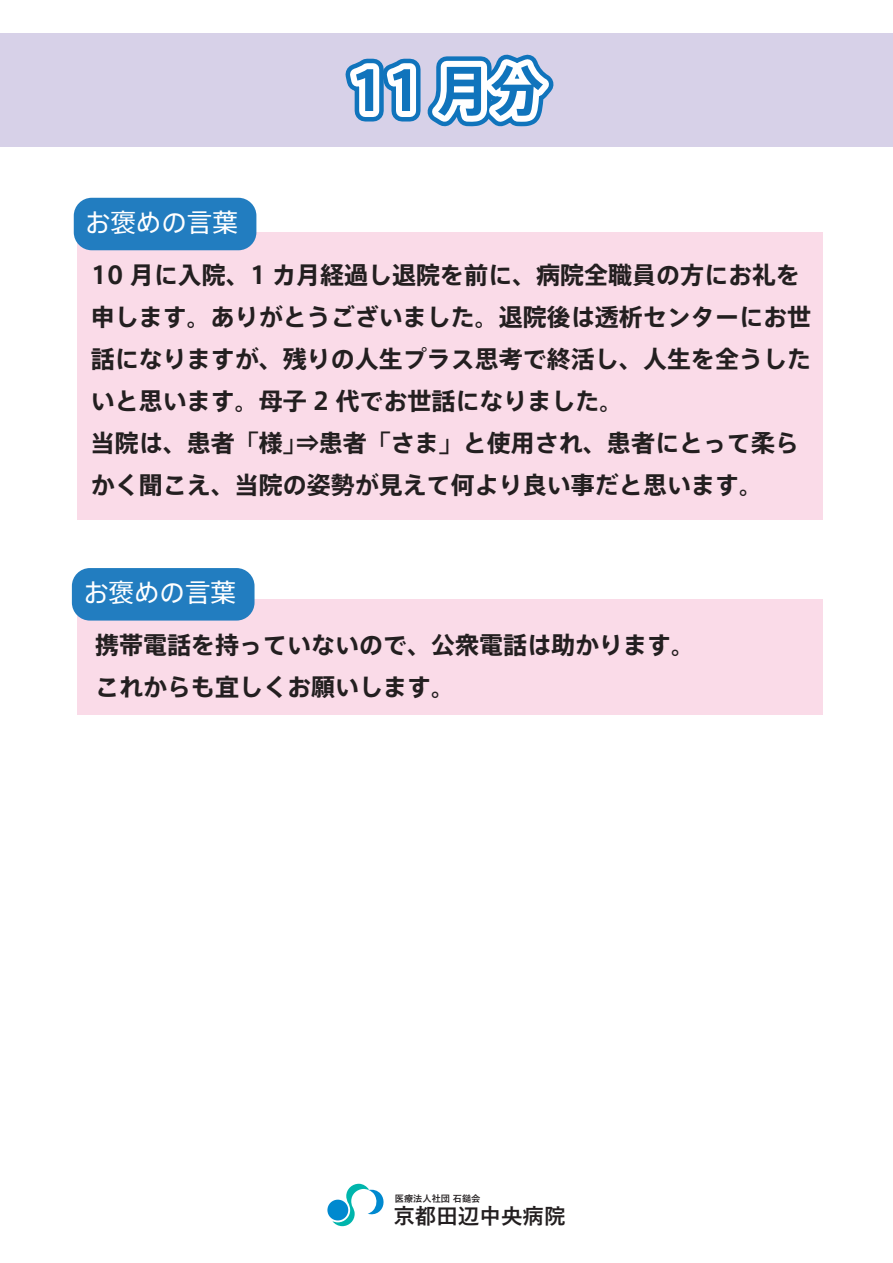
<style>
.page{position:relative;width:893px;height:1263px;background:#fff}
.page>*{position:absolute;margin:0;border:0;box-sizing:border-box;transform-origin:0 0}
.t1{font:700 54px "Axis Std";color:#1074bc}
.t2{font:25.5px "Axis Std";color:#fff}
.t3{font:700 24px/42px "Axis Std";color:#231f20}
.t4{font:700 21.45px "Yu Gothic";color:#231f20}
.t5{font:700 9.15px "Yu Gothic";color:#231f20}
</style>
<div class="page">
<div style="left:78px;top:232px;width:745px;height:287px;background:#fadbe8"></div>
<div style="left:74px;top:198px;width:182px;height:52px;background:#227dc0;border-radius:18px"></div>
<div style="left:0;top:34px;width:893px;height:113px;background:#d7d1e8"></div>
<svg style="left:345px;top:54px;width:209px;height:73px"></svg>
<div style="left:78px;top:600px;width:745px;height:115px;background:#fadbe8"></div>
<div style="left:72px;top:568px;width:183px;height:52px;background:#227dc0;border-radius:18px"></div>
<div style="left:327px;top:1200px;width:21px;height:20px;background:#0089cf;border-radius:50%"></div>
<svg style="left:332px;top:1183px;width:52px;height:43px"></svg>
<p class="t2" style="left:85px;top:204px;width:155px">お褒めの言葉</p>
<h1 class="t1" style="left:349px;top:49px;width:197px">11 月分</h1>
<p class="t3" style="left:91px;top:252px;width:722px">10 月に入院、1 カ月経過し退院を前に、病院全職員の方にお礼を申します。ありがとうございました。退院後は透析センターにお世話になりますが、残りの人生プラス思考で終活し、人生を全うしたいと思います。母子 2 代でお世話になりました。<br>当院は、患者「様」⇒患者「さま」と使用され、患者にとって柔らかく聞こえ、当院の姿勢が見えて何より良い事だと思います。　</p>
<p class="t2" style="left:83px;top:574px;width:154px">お褒めの言葉</p>
<p class="t3" style="left:95px;top:622px;width:602px">携帯電話を持っていないので、公衆電話は助かります。これからも宜しくお願いします。</p>
<p class="t5" style="left:395px;top:1193px;width:87px">医療法人社団 石鎚会</p>
<p class="t4" style="left:393px;top:1204px;width:174px">京都田辺中央病院</p>
</div>
